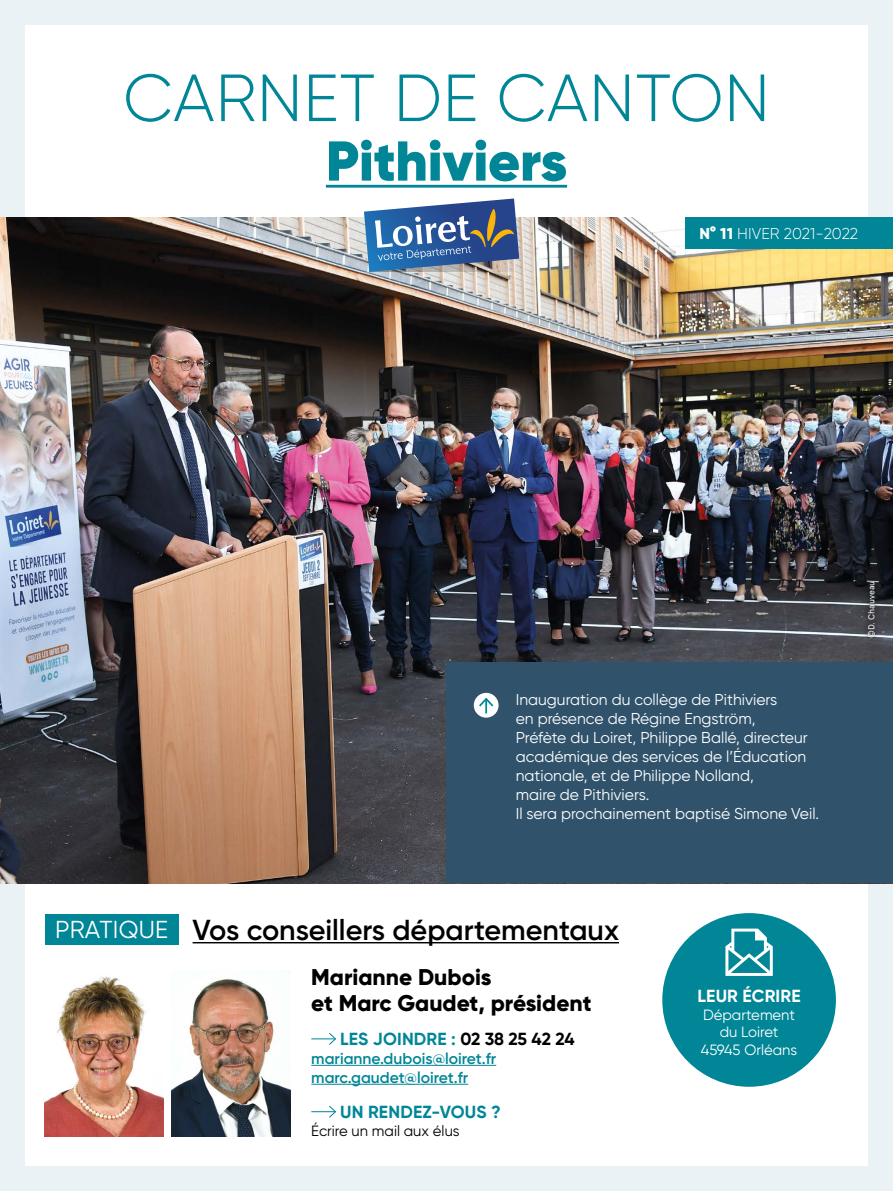
<style>
.page{position:relative;width:893px;height:1191px;background:#fff}
.page>*{position:absolute;margin:0;border:0;box-sizing:border-box;transform-origin:0 0}
.t1{font:300 66.5px "Gilroy";letter-spacing:.01em;color:#008697}
.t2{font:900 56px "Gilroy";color:#008697}
.t3{font:600 28.88px "Gilroy";color:#000}
.t4{font:800 22.75px/26.2px "Gilroy";color:#000}
.t5{font:700 17.5px "Gilroy";letter-spacing:.01em;color:#008697}
.t6{font:700 17.5px "Gilroy";letter-spacing:.01em;color:#fff}
.t7{font:15.75px/18.9px "Gilroy";color:#fff}
.t8{font:600 15.75px/18.9px "Gilroy";color:#008697}
.t9{font:300 15.75px "Gilroy";color:#fff}
.t10{font:14.88px/17.8px "Gilroy";color:#fff;text-align:center}
.t11{font:14.88px "Gilroy";color:#000}
.t12{font:8.75px "Apercu";letter-spacing:-.005em;color:#fff}
.s1{font-weight:800}
.s2{font-weight:400;font-size:24.5px;color:#fff}
.s3{color:#000}
</style>
<div class="page">
<div style="left:0;top:0;width:25px;height:1191px;background:#eaf2f5"></div>
<div style="left:868px;top:0;width:25px;height:1191px;background:#eaf2f5"></div>
<div style="left:0;top:0;width:893px;height:25px;background:#eaf2f5"></div>
<div style="left:0;top:1166px;width:893px;height:25px;background:#eaf2f5"></div>
<hr style="left:326px;top:185px;width:241px;height:3px;background:#008697">
<hr style="left:193px;top:942px;width:426px;height:1px;background:#000">
<div style="left:45px;top:915px;width:134px;height:30px;background:#008697"></div>
<hr style="left:311px;top:1065px;width:185px;height:1px;background:#008697">
<hr style="left:311px;top:1083px;width:157px;height:1px;background:#008697">
<svg style="left:311px;top:1033px;width:25px;height:12px"></svg>
<svg style="left:311px;top:1105px;width:25px;height:13px"></svg>
<div style="left:662px;top:913px;width:174px;height:173px;background:#008697;border-radius:50%"></div>
<svg style="left:725px;top:928px;width:48px;height:48px"></svg>
<img style="left:0;top:217px;width:893px;height:666px">
<img style="left:172px;top:979px;width:119px;height:157px">
<img style="left:45px;top:976px;width:119px;height:160px">
<div style="left:685px;top:217px;width:208px;height:31px;background:#008697"></div>
<svg style="left:863px;top:576px;width:17px;height:65px"></svg>
<div style="left:446px;top:662px;width:447px;height:221px;background:#30526b"></div>
<div style="left:474px;top:693px;width:25px;height:24px;background:#fff;border-radius:50%"></div>
<svg style="left:477px;top:696px;width:18px;height:17px"></svg>
<svg style="left:519px;top:219px;width:10px;height:53px"></svg>
<svg style="left:364px;top:198px;width:155px;height:74px"></svg>
<h1 class="t1" style="left:123px;top:57px;width:648px">CARNET DE CANTON</h1>
<h2 class="t2" style="left:326px;top:125px;width:243px">Pithiviers</h2>
<p class="t9" style="left:699px;top:224px;width:160px"><span class="s1">N° 11</span> HIVER 2021-2022</p>
<p class="t7" style="left:516px;top:690px;width:305px">Inauguration du collège de Pithiviers<br>en présence de Régine Engström,<br>Préfète du Loiret, Philippe Ballé, directeur académique des services de l’Éducation nationale, et de Philippe Nolland,<br>maire de Pithiviers.<br>Il sera prochainement baptisé Simone Veil.</p>
<h3 class="t3" style="left:55px;top:911px;width:565px"><span class="s2">PRATIQUE</span> Vos conseillers départementaux</h3>
<h3 class="t4" style="left:311px;top:964px;width:282px">Marianne Dubois<br>et Marc Gaudet, président</h3>
<p class="t5" style="left:340px;top:1027px;width:236px">LES JOINDRE : <span class="s3">02 38 25 42 24</span></p>
<p class="t8" style="left:311px;top:1048px;width:186px">marianne.dubois@loiret.fr marc.gaudet@loiret.fr</p>
<p class="t5" style="left:340px;top:1100px;width:162px">UN RENDEZ-VOUS ?</p>
<p class="t11" style="left:311px;top:1121px;width:150px">Écrire un mail aux élus</p>
<p class="t6" style="left:698px;top:984px;width:105px">LEUR ÉCRIRE</p>
<p class="t10" style="left:701px;top:1005px;width:98px">Département du Loiret<br>45945 Orléans</p>
<p class="t12" style="left:866px;top:637px;width:59px;rotate:-90deg">©D. Chauveau</p>
</div>
